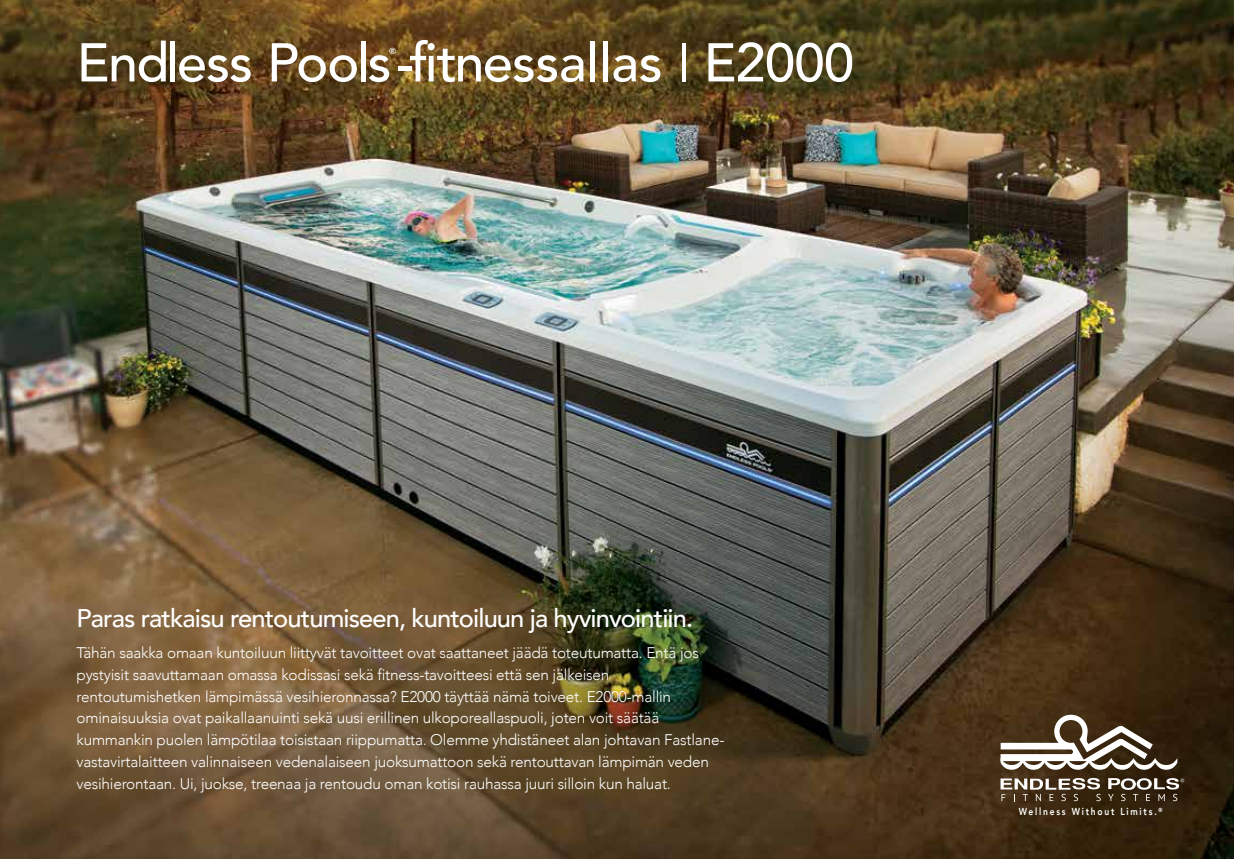
<style>
.page{position:relative;width:1234px;height:859px;background:#fff}
.page>*{position:absolute;margin:0;border:0;box-sizing:border-box;transform-origin:0 0}
.t1{font:500 54px "Avenir";letter-spacing:-.02em;color:#fff}
.t2{font:500 25.5px "Avenir";letter-spacing:-.035em;color:#fff}
.t3{font:300 15.3px/21.8px "Avenir";letter-spacing:-.015em;color:#fff}
.t4{font:800 10.05px "Avenir";letter-spacing:.205em;color:#fff;scale:.84 1}
.t5{font:500 8.7px "Avenir";color:#fff}
.s1{font-weight:300}
</style>
<div class="page">
<img style="left:0;top:0;width:1233px;height:859px">
<svg style="left:1000px;top:715px;width:176px;height:55px"></svg>
<svg style="left:1000px;top:778px;width:100px;height:23px"></svg>
<svg style="left:1107px;top:778px;width:76px;height:23px;background:#645749"></svg>
<h1 class="t1" style="left:77px;top:40px;width:778px">Endless Pools-fitnessallas <span class="s1">I</span> E2000</h1>
<p class="t5" style="left:389px;top:47px;width:8px">®</p>
<h2 class="t2" style="left:77px;top:608px;width:618px">Paras ratkaisu rentoutumiseen, kuntoiluun ja hyvinvointiin.</h2>
<p class="t3" style="left:77px;top:643px;width:649px">Tähän saakka omaan kuntoiluun liittyvät tavoitteet ovat saattaneet jäädä toteutumatta. Entä jos pystyisit saavuttamaan omassa kodissasi sekä fitness-tavoitteesi että sen jälkeisen rentoutumishetken lämpimässä vesihieronnassa? E2000 täyttää nämä toiveet. E2000-mallin ominaisuuksia ovat paikallaanuinti sekä uusi erillinen ulkoporeallaspuoli, joten voit säätää kummankin puolen lämpötilaa toisistaan riippumatta. Olemme yhdistäneet alan johtavan Fastlane&shy;vastavirtalaitteen valinnaiseen vedenalaiseen juoksumattoon sekä rentouttavan lämpimän veden vesihierontaan. Ui, juokse, treenaa ja rentoudu oman kotisi rauhassa juuri silloin kun haluat.</p>
<p class="t4" style="left:1018px;top:806px;width:172px">Wellness Without Limits. <sup>®</sup></p>
</div>
